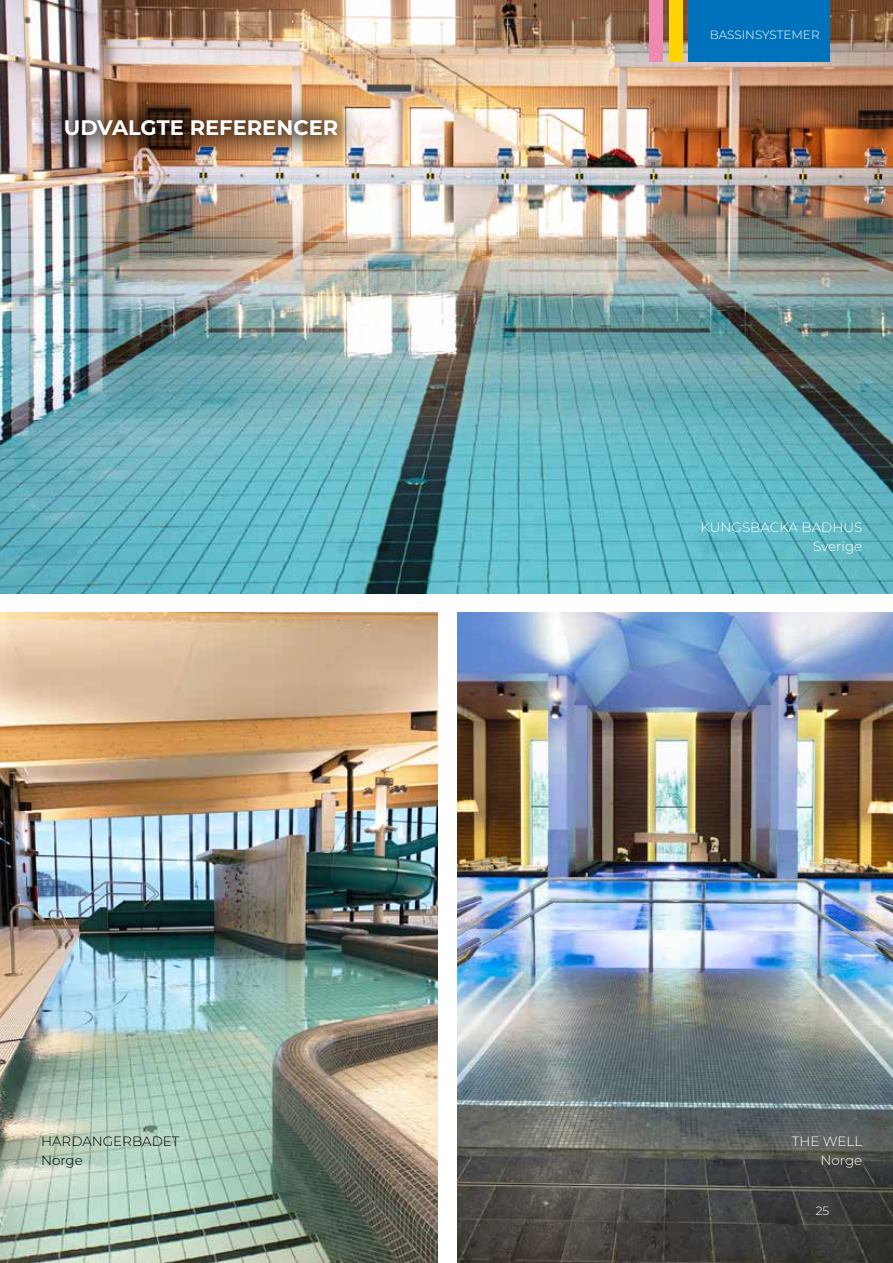
<style>
.page{position:relative;width:893px;height:1263px;background:#fff}
.page>*{position:absolute;margin:0;border:0;box-sizing:border-box;transform-origin:0 0}
.t1{font:700 21px "Montserrat";color:#fff}
.t2{font:300 13.5px/19.5px "Montserrat";color:#fff;text-align:right}
.t3{font:300 13.5px/19.5px "Montserrat";color:#000}
.t4{font:300 12px "Montserrat";color:#fff}
</style>
<div class="page">
<img style="left:0;top:0;width:893px;height:593px">
<img style="left:458px;top:612px;width:435px;height:651px">
<div style="left:688px;top:0;width:141px;height:62px;background:#0072bb"></div>
<div style="left:38px;top:92px;width:327px;height:71px;background:#000;opacity:.75"></div>
<div style="left:669px;top:0;width:13px;height:62px;background:#ffd300"></div>
<div style="left:649px;top:0;width:14px;height:62px;background:#f089b1"></div>
<img style="left:0;top:612px;width:438px;height:651px">
<h1 class="t1" style="left:64px;top:113px;width:276px">UDVALGTE REFERENCER</h1>
<p class="t3" style="left:41px;top:1131px;width:140px">HARDANGERBADET<br>Norge</p>
<p class="t4" style="left:710px;top:27px;width:111px">BASSINSYSTEMER</p>
<p class="t2" style="left:700px;top:517px;width:163px">KUNGSBACKA BADHUS<br>Sverige</p>
<p class="t2" style="left:792px;top:1131px;width:72px">THE WELL<br>Norge</p>
<p class="t4" style="left:816px;top:1203px;width:15px">25</p>
</div>
